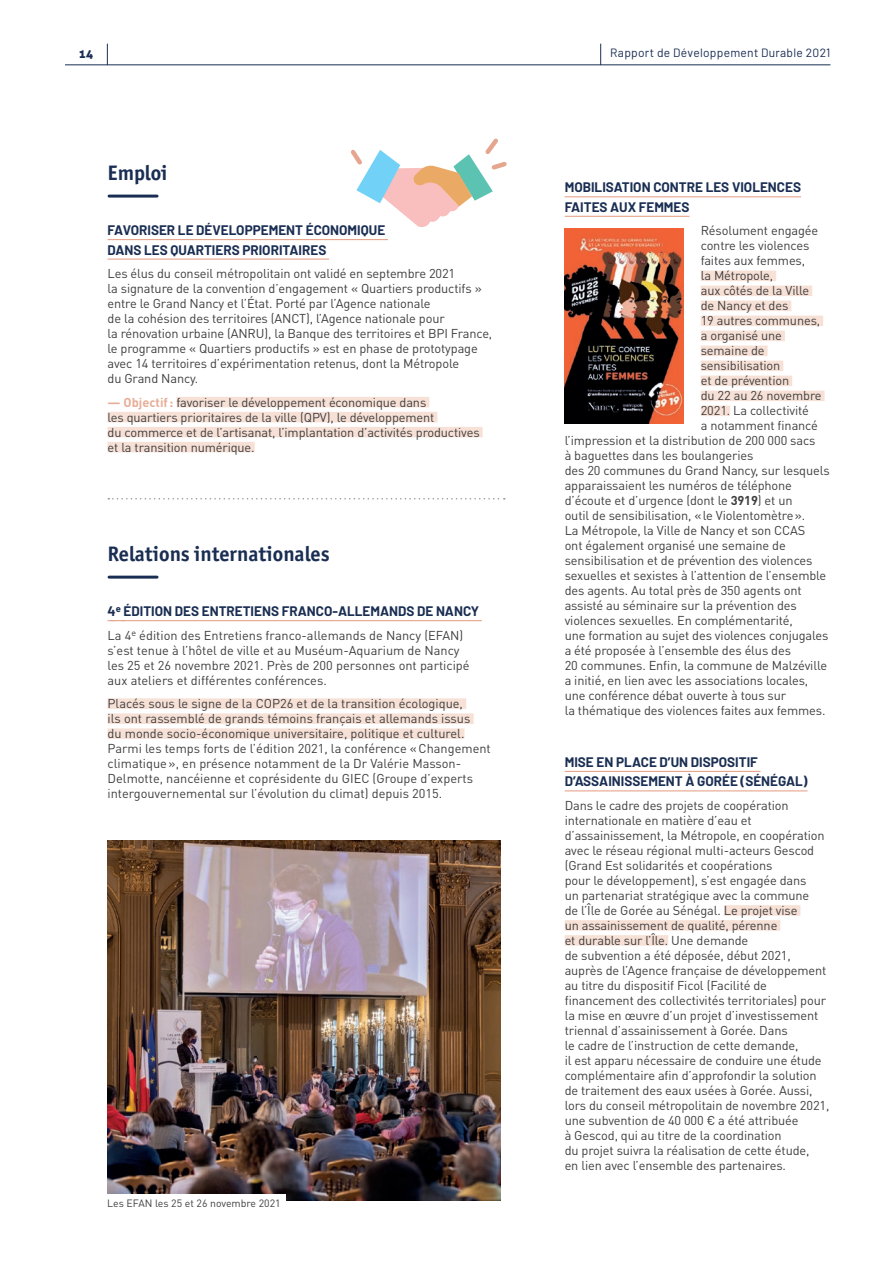
<style>
.page{position:relative;width:893px;height:1263px;background:#fff}
.page>*{position:absolute;margin:0;border:0;box-sizing:border-box;transform-origin:0 0}
.t1{font:700 21px "Officina Sans ITC Pro";color:#1a2e53}
.t2{font:700 13.5px/19.5px "Barlow";color:#1a2e53}
.t3{font:12.75px/15px "DIN Pro";letter-spacing:-.01em;color:#3e3e3f}
.t4{font:12px "Barlow";letter-spacing:.025em;color:#1a2e53}
.t5{font:12px "Aller Display";color:#1a2e53}
.t6{font:10.5px "DIN Pro";color:#3e3e3f}
.s1{font-weight:700;color:#e8ad97}
.s2{font-weight:700}
</style>
<div class="page">
<hr style="left:121px;top:620px;width:361px;height:1px;background:#e6a58e">
<hr style="left:109px;top:576px;width:48px;height:3px;background:#1a2e53">
<div style="left:108px;top:698px;width:358px;height:11px;background:#f7e0d5"></div>
<div style="left:108px;top:713px;width:366px;height:11px;background:#f7e0d5"></div>
<div style="left:108px;top:728px;width:356px;height:11px;background:#f7e0d5"></div>
<img style="left:108px;top:841px;width:393px;height:359px">
<hr style="left:565px;top:196px;width:236px;height:1px;background:#e6a58e">
<hr style="left:565px;top:216px;width:124px;height:1px;background:#e6a58e">
<div style="left:701px;top:271px;width:75px;height:10px;background:#f7e0d5"></div>
<div style="left:701px;top:286px;width:111px;height:10px;background:#f7e0d5"></div>
<div style="left:701px;top:301px;width:90px;height:10px;background:#f7e0d5"></div>
<div style="left:701px;top:316px;width:122px;height:10px;background:#f7e0d5"></div>
<div style="left:701px;top:331px;width:84px;height:10px;background:#f7e0d5"></div>
<div style="left:701px;top:346px;width:66px;height:10px;background:#f7e0d5"></div>
<div style="left:701px;top:361px;width:82px;height:10px;background:#f7e0d5"></div>
<div style="left:701px;top:376px;width:91px;height:10px;background:#f7e0d5"></div>
<div style="left:701px;top:391px;width:123px;height:10px;background:#f7e0d5"></div>
<div style="left:701px;top:406px;width:29px;height:10px;background:#f7e0d5"></div>
<hr style="left:565px;top:771px;width:196px;height:1px;background:#e6a58e">
<hr style="left:565px;top:790px;width:242px;height:1px;background:#e6a58e">
<div style="left:724px;top:905px;width:76px;height:11px;background:#f7e0d5"></div>
<div style="left:565px;top:920px;width:215px;height:11px;background:#f7e0d5"></div>
<div style="left:565px;top:935px;width:103px;height:11px;background:#f7e0d5"></div>
<img style="left:565px;top:228px;width:119px;height:196px">
<hr style="left:108px;top:239px;width:280px;height:1px;background:#e6a58e">
<hr style="left:108px;top:258px;width:221px;height:2px;background:#e6a58e">
<hr style="left:109px;top:195px;width:48px;height:3px;background:#1a2e53">
<div style="left:177px;top:397px;width:252px;height:10px;background:#f7e0d5"></div>
<div style="left:108px;top:412px;width:329px;height:10px;background:#f7e0d5"></div>
<div style="left:108px;top:427px;width:375px;height:10px;background:#f7e0d5"></div>
<div style="left:108px;top:442px;width:147px;height:10px;background:#f7e0d5"></div>
<svg style="left:351px;top:138px;width:156px;height:89px"></svg>
<svg style="left:108px;top:498px;width:397px;height:1px"></svg>
<svg style="left:108px;top:620px;width:13px;height:1px"></svg>
<div style="left:107px;top:1194px;width:178px;height:12px;background:#fff"></div>
<hr style="left:65px;top:65px;width:765px;height:1px;background:#1a2e53">
<svg style="left:600px;top:44px;width:1px;height:21px"></svg>
<svg style="left:107px;top:44px;width:1px;height:21px"></svg>
<p class="t5" style="left:79px;top:46px;width:16px">14</p>
<p class="t4" style="left:610px;top:44px;width:222px">Rapport de Développement Durable 2021</p>
<h1 class="t1" style="left:108px;top:159px;width:61px">Emploi</h1>
<p class="t2" style="left:108px;top:219px;width:279px">FAVORISER LE DÉVELOPPEMENT ÉCONOMIQUE<br>DANS LES QUARTIERS PRIORITAIRES</p>
<p class="t3" style="left:108px;top:265px;width:386px">Les élus du conseil métropolitain ont validé en septembre 2021<br>la signature de la convention d’engagement « Quartiers productifs » entre le Grand Nancy et l’État. Porté par l’Agence nationale<br>de la cohésion des territoires (ANCT), l’Agence nationale pour<br>la rénovation urbaine (ANRU), la Banque des territoires et BPI France, le programme « Quartiers productifs » est en phase de prototypage avec 14 territoires d’expérimentation retenus, dont la Métropole<br>du Grand Nancy.</p>
<p class="t3" style="left:108px;top:394px;width:374px"><span class="s1">— Objectif:</span> favoriser le développement économique dans<br>les quartiers prioritaires de la ville (QPV), le développement<br>du commerce et de l’artisanat, l’implantation d’activités productives et la transition numérique.</p>
<h1 class="t1" style="left:108px;top:540px;width:224px">Relations internationales</h1>
<p class="t2" style="left:108px;top:600px;width:373px">4<sup>e</sup> ÉDITION DES ENTRETIENS FRANCO-ALLEMANDS DE NANCY</p>
<p class="t3" style="left:108px;top:627px;width:364px">La 4<sup>e</sup> édition des Entretiens franco-allemands de Nancy (EFAN) s’est tenue à l’hôtel de ville et au Muséum-Aquarium de Nancy les 25 et 26 novembre 2021. Près de 200 personnes ont participé aux ateliers et différentes conférences.</p>
<p class="t3" style="left:108px;top:695px;width:385px">Placés sous le signe de la COP26 et de la transition écologique,<br>ils ont rassemblé de grands témoins français et allemands issus<br>du monde socio-économique universitaire, politique et culturel.<br>Parmi les temps forts de l’édition 2021, la conférence «Changement climatique», en présence notamment de la Dr Valérie Masson-Delmotte, nancéienne et coprésidente du GIEC (Groupe d’experts intergouvernemental sur l’évolution du climat) depuis 2015.</p>
<p class="t6" style="left:107px;top:1196px;width:175px">Les EFAN les 25 et 26 novembre 2021</p>
<p class="t2" style="left:565px;top:177px;width:238px">MOBILISATION CONTRE LES VIOLENCES<br>FAITES AUX FEMMES</p>
<p class="t3" style="left:701px;top:223px;width:119px">Résolument engagée</p>
<p class="t3" style="left:701px;top:238px;width:110px">contre les violences</p>
<p class="t3" style="left:701px;top:253px;width:106px">faites aux femmes,</p>
<p class="t3" style="left:701px;top:268px;width:74px">la Métropole,</p>
<p class="t3" style="left:701px;top:283px;width:110px">aux côtés de la Ville</p>
<p class="t3" style="left:701px;top:298px;width:89px">de Nancy et des</p>
<p class="t3" style="left:701px;top:313px;width:121px">19 autres communes,</p>
<p class="t3" style="left:701px;top:328px;width:83px">a organisé une</p>
<p class="t3" style="left:701px;top:343px;width:65px">semaine de</p>
<p class="t3" style="left:701px;top:358px;width:81px">sensibilisation</p>
<p class="t3" style="left:701px;top:373px;width:90px">et de prévention</p>
<p class="t3" style="left:701px;top:388px;width:122px">du 22 au 26 novembre</p>
<p class="t3" style="left:701px;top:403px;width:110px">2021. La collectivité</p>
<p class="t3" style="left:701px;top:418px;width:119px">a notamment financé</p>
<p class="t3" style="left:565px;top:433px;width:252px">l’impression et la distribution de 200 000 sacs</p>
<p class="t3" style="left:565px;top:448px;width:190px">à baguettes dans les boulangeries</p>
<p class="t3" style="left:565px;top:463px;width:267px">des 20 communes du Grand Nancy, sur lesquels</p>
<p class="t3" style="left:565px;top:478px;width:229px">apparaissaient les numéros de téléphone</p>
<p class="t3" style="left:565px;top:493px;width:229px">d’écoute et d’urgence (dont le <span class="s2">3919</span>) et un</p>
<p class="t3" style="left:565px;top:508px;width:242px">outil de sensibilisation, «le Violentomètre».</p>
<p class="t3" style="left:565px;top:523px;width:242px">La Métropole, la Ville de Nancy et son CCAS</p>
<p class="t3" style="left:565px;top:538px;width:223px">ont également organisé une semaine de</p>
<p class="t3" style="left:565px;top:553px;width:249px">sensibilisation et de prévention des violences</p>
<p class="t3" style="left:565px;top:568px;width:263px">sexuelles et sexistes à l’attention de l’ensemble</p>
<p class="t3" style="left:565px;top:583px;width:238px">des agents. Au total près de 350 agents ont</p>
<p class="t3" style="left:565px;top:598px;width:234px">assisté au séminaire sur la prévention des</p>
<p class="t3" style="left:565px;top:613px;width:230px">violences sexuelles. En complémentarité,</p>
<p class="t3" style="left:565px;top:628px;width:265px">une formation au sujet des violences conjugales</p>
<p class="t3" style="left:565px;top:643px;width:228px">a été proposée à l’ensemble des élus des</p>
<p class="t3" style="left:565px;top:657px;width:264px">20 communes. Enfin, la commune de Malzéville</p>
<p class="t3" style="left:565px;top:672px;width:245px">a initié, en lien avec les associations locales,</p>
<p class="t3" style="left:565px;top:687px;width:223px">une conférence débat ouverte à tous sur</p>
<p class="t3" style="left:565px;top:702px;width:262px">la thématique des violences faites aux femmes.</p>
<p class="t2" style="left:565px;top:751px;width:244px">MISE EN PLACE D’UN DISPOSITIF<br>D’ASSAINISSEMENT À GORÉE (SÉNÉGAL)</p>
<p class="t3" style="left:565px;top:797px;width:266px">Dans le cadre des projets de coopération internationale en matière d’eau et d’assainissement, la Métropole, en coopération avec le réseau régional multi-acteurs Gescod (Grand Est solidarités et coopérations<br>pour le développement), s’est engagée dans<br>un partenariat stratégique avec la commune<br>de l’Île de Gorée au Sénégal. Le projet vise<br>un assainissement de qualité, pérenne<br>et durable sur l’Île. Une demande<br>de subvention a été déposée, début 2021, auprès de l’Agence française de développement au titre du dispositif Ficol (Facilité de financement des collectivités territoriales) pour la mise en œuvre d’un projet d’investissement triennal d’assainissement à Gorée. Dans<br>le cadre de l’instruction de cette demande,<br>il est apparu nécessaire de conduire une étude complémentaire afin d’approfondir la solution de traitement des eaux usées à Gorée. Aussi, lors du conseil métropolitain de novembre 2021, une subvention de 40 000 € a été attribuée<br>à Gescod, qui au titre de la coordination<br>du projet suivra la réalisation de cette étude,<br>en lien avec l’ensemble des partenaires.</p>
</div>
